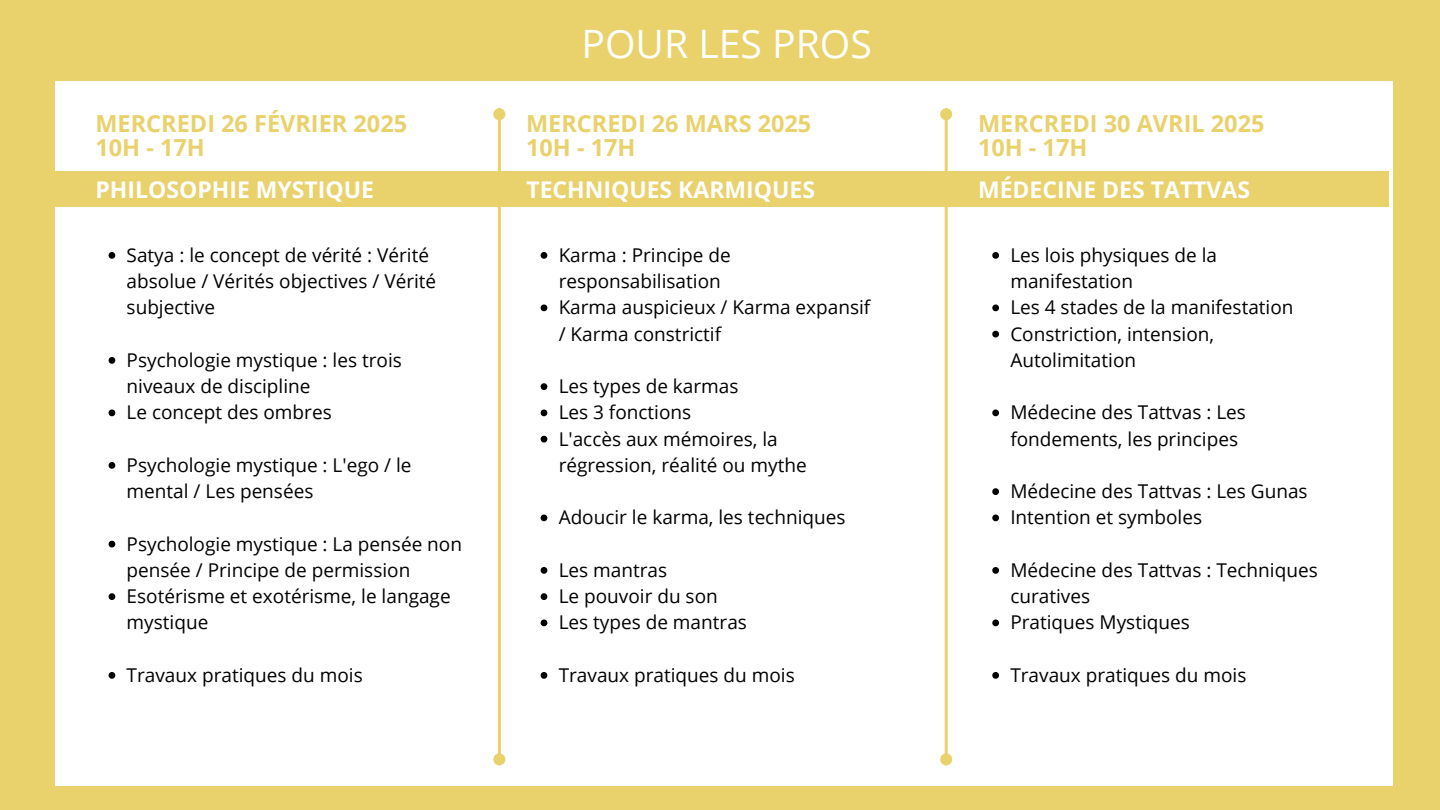
<style>
.page{position:relative;width:1440px;height:810px;background:#e9d16c}
.page>*{position:absolute;margin:0;border:0;box-sizing:border-box;transform-origin:0 0}
.t1{font:39.1px "Open Sans";color:#fff}
.t2{font:700 23.5px/23.2px "Open Sans";color:#e9d16c}
.t3{font:700 23px "Open Sans";color:#fff}
.t4{font:19px/26.2px "Open Sans";color:#000}
</style>
<div class="page">
<div style="left:55px;top:81px;width:1338px;height:705px;background:#fff"></div>
<div style="left:51px;top:171px;width:1338px;height:36px;background:#e9d16c"></div>
<hr style="left:498px;top:119px;width:3px;height:635px;background:#e9d16c">
<div style="left:495px;top:110px;width:9px;height:9px;background:#e9d16c;border-radius:50%"></div>
<div style="left:493px;top:108px;width:12px;height:12px;border:3px solid #e9d16c;border-radius:50%"></div>
<div style="left:495px;top:755px;width:9px;height:9px;background:#e9d16c;border-radius:50%"></div>
<div style="left:493px;top:753px;width:12px;height:12px;border:3px solid #e9d16c;border-radius:50%"></div>
<hr style="left:945px;top:119px;width:3px;height:635px;background:#e9d16c">
<div style="left:942px;top:110px;width:9px;height:9px;background:#e9d16c;border-radius:50%"></div>
<div style="left:940px;top:108px;width:12px;height:12px;border:3px solid #e9d16c;border-radius:50%"></div>
<div style="left:942px;top:755px;width:9px;height:9px;background:#e9d16c;border-radius:50%"></div>
<div style="left:940px;top:753px;width:12px;height:12px;border:3px solid #e9d16c;border-radius:50%"></div>
<svg style="left:109px;top:252px;width:6px;height:7px"></svg>
<svg style="left:109px;top:357px;width:6px;height:7px"></svg>
<svg style="left:109px;top:410px;width:6px;height:6px"></svg>
<svg style="left:109px;top:462px;width:6px;height:7px"></svg>
<svg style="left:109px;top:541px;width:6px;height:7px"></svg>
<svg style="left:109px;top:593px;width:6px;height:7px"></svg>
<svg style="left:109px;top:672px;width:6px;height:7px"></svg>
<svg style="left:541px;top:252px;width:6px;height:7px"></svg>
<svg style="left:541px;top:305px;width:6px;height:6px"></svg>
<svg style="left:541px;top:383px;width:6px;height:7px"></svg>
<svg style="left:541px;top:410px;width:6px;height:6px"></svg>
<svg style="left:541px;top:436px;width:6px;height:7px"></svg>
<svg style="left:541px;top:515px;width:6px;height:6px"></svg>
<svg style="left:541px;top:567px;width:6px;height:7px"></svg>
<svg style="left:541px;top:593px;width:6px;height:7px"></svg>
<svg style="left:541px;top:620px;width:6px;height:6px"></svg>
<svg style="left:541px;top:672px;width:6px;height:7px"></svg>
<svg style="left:992px;top:252px;width:7px;height:7px"></svg>
<svg style="left:992px;top:305px;width:7px;height:6px"></svg>
<svg style="left:992px;top:331px;width:7px;height:7px"></svg>
<svg style="left:992px;top:410px;width:7px;height:6px"></svg>
<svg style="left:992px;top:488px;width:7px;height:7px"></svg>
<svg style="left:992px;top:515px;width:7px;height:6px"></svg>
<svg style="left:992px;top:567px;width:7px;height:7px"></svg>
<svg style="left:992px;top:620px;width:7px;height:6px"></svg>
<svg style="left:992px;top:672px;width:7px;height:7px"></svg>
<h2 class="t1" style="left:581px;top:16px;width:292px">POUR LES PROS</h2>
<h2 class="t2" style="left:95px;top:112px;width:313px">MERCREDI 26 FÉVRIER 2025<br>10H - 17H</h2>
<p class="t2" style="left:526px;top:112px;width:287px">MERCREDI 26 MARS 2025<br>10H - 17H</p>
<p class="t2" style="left:978px;top:112px;width:288px">MERCREDI 30 AVRIL 2025<br>10H - 17H</p>
<h2 class="t3" style="left:95px;top:174px;width:280px">PHILOSOPHIE MYSTIQUE</h2>
<h2 class="t3" style="left:978px;top:174px;width:274px">MÉDECINE DES TATTVAS</h2>
<h1 class="t3" style="left:526px;top:174px;width:290px">TECHNIQUES KARMIQUES</h1>
<p class="t4" style="left:127px;top:241px;width:311px">Satya : le concept de vérité : Vérité absolue / Vérités objectives / Vérité subjective</p>
<p class="t4" style="left:127px;top:346px;width:277px">Psychologie mystique : les trois niveaux de discipline</p>
<p class="t4" style="left:127px;top:399px;width:207px">Le concept des ombres</p>
<p class="t4" style="left:127px;top:451px;width:286px">Psychologie mystique : L'ego / le mental / Les pensées</p>
<p class="t4" style="left:127px;top:530px;width:337px">Psychologie mystique : La pensée non pensée / Principe de permission</p>
<h2 class="t4" style="left:127px;top:583px;width:326px">Esotérisme et exotérisme, le langage mystique</h2>
<h2 class="t4" style="left:127px;top:661px;width:238px">Travaux pratiques du mois</h2>
<p class="t4" style="left:559px;top:241px;width:174px">Karma : Principe de responsabilisation</p>
<p class="t4" style="left:559px;top:294px;width:313px">Karma auspicieux / Karma expansif / Karma constrictif</p>
<p class="t4" style="left:559px;top:373px;width:181px">Les types de karmas</p>
<p class="t4" style="left:559px;top:399px;width:134px">Les 3 fonctions</p>
<p class="t4" style="left:559px;top:425px;width:250px">L'accès aux mémoires, la régression, réalité ou mythe</p>
<p class="t4" style="left:559px;top:504px;width:288px">Adoucir le karma, les techniques</p>
<p class="t4" style="left:559px;top:556px;width:110px">Les mantras</p>
<p class="t4" style="left:559px;top:583px;width:161px">Le pouvoir du son</p>
<p class="t4" style="left:559px;top:609px;width:190px">Les types de mantras</p>
<p class="t4" style="left:559px;top:661px;width:238px">Travaux pratiques du mois</p>
<p class="t4" style="left:1010px;top:241px;width:208px">Les lois physiques de la manifestation</p>
<p class="t4" style="left:1010px;top:294px;width:285px">Les 4 stades de la manifestation</p>
<p class="t4" style="left:1010px;top:320px;width:205px">Constriction, intension,<br>Autolimitation</p>
<p class="t4" style="left:1010px;top:399px;width:237px">Médecine des Tattvas : Les fondements, les principes</p>
<p class="t4" style="left:1010px;top:478px;width:299px">Médecine des Tattvas : Les Gunas</p>
<p class="t4" style="left:1010px;top:504px;width:193px">Intention et symboles</p>
<p class="t4" style="left:1010px;top:556px;width:309px">Médecine des Tattvas : Techniques curatives</p>
<p class="t4" style="left:1010px;top:609px;width:181px">Pratiques Mystiques</p>
<p class="t4" style="left:1010px;top:661px;width:238px">Travaux pratiques du mois</p>
</div>
